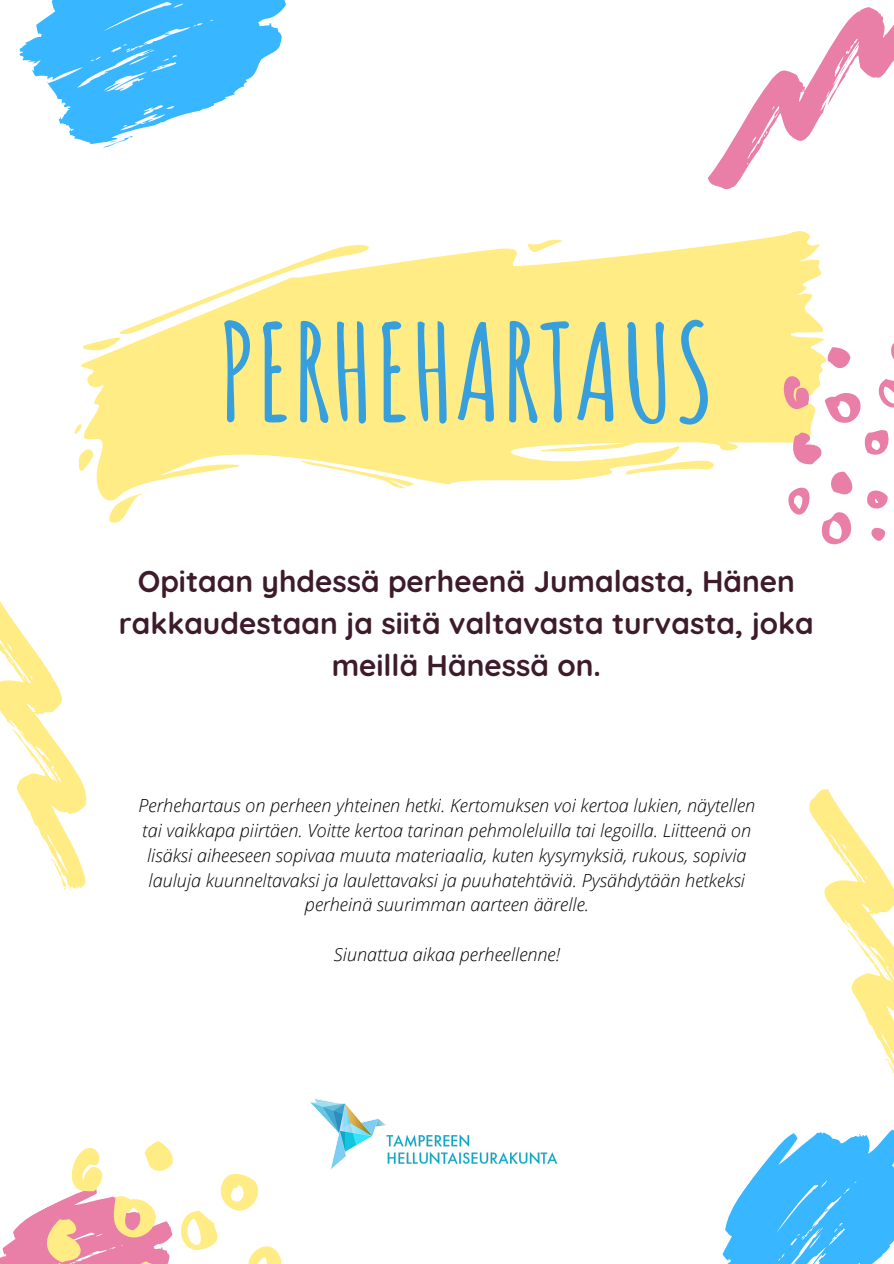
<style>
.page{position:relative;width:894px;height:1264px;background:#fff}
.page>*{position:absolute;margin:0;border:0;box-sizing:border-box;transform-origin:0 0}
.t1{font:700 132.45px "Amatic SC";color:#379fdb}
.t2{font:700 29.85px/41.7px "Quicksand";color:#3d1b2a;text-align:center}
.t3{font:italic 300 18px/24.8px "Open Sans";color:#000;text-align:center}
</style>
<div class="page">
<svg style="left:81px;top:231px;width:745px;height:269px;fill:#ffec85"></svg>
<svg style="left:81px;top:238px;width:309px;height:113px"></svg>
<svg style="left:107px;top:490px;width:44px;height:33px"></svg>
<svg style="left:78px;top:447px;width:18px;height:31px"></svg>
<svg style="left:75px;top:422px;width:7px;height:15px"></svg>
<svg style="left:526px;top:238px;width:42px;height:15px"></svg>
<svg style="left:624px;top:458px;width:94px;height:18px"></svg>
<svg style="left:297px;top:460px;width:119px;height:28px"></svg>
<svg style="left:0;top:601px;width:87px;height:290px"></svg>
<svg style="left:19px;top:0;width:267px;height:144px;fill:#38b6ff"></svg>
<svg style="left:103px;top:134px;width:31px;height:14px"></svg>
<svg style="left:891px;top:344px;width:2px;height:14px"></svg>
<svg style="left:826px;top:347px;width:24px;height:21px"></svg>
<svg style="left:782px;top:376px;width:111px;height:168px"></svg>
<svg style="left:707px;top:7px;width:186px;height:183px"></svg>
<svg style="left:0;top:1141px;width:282px;height:122px"></svg>
<svg style="left:722px;top:789px;width:171px;height:474px"></svg>
<img style="left:310px;top:1099px;width:247px;height:70px">
<p class="t1" style="left:217px;top:287px;width:499px">PERHEHARTAUS</p>
<p class="t2" style="left:119px;top:560px;width:696px">Opitaan yhdessä perheenä Jumalasta, Hänen rakkaudestaan ja siitä valtavasta turvasta, joka meillä Hänessä on.</p>
<p class="t3" style="left:138px;top:792px;width:618px">Perhehartaus on perheen yhteinen hetki. Kertomuksen voi kertoa lukien, näytellen tai vaikkapa piirtäen. Voitte kertoa tarinan pehmoleluilla tai legoilla. Liitteenä on lisäksi aiheeseen sopivaa muuta materiaalia, kuten kysymyksiä, rukous, sopivia lauluja kuunneltavaksi ja laulettavaksi ja puuhatehtäviä. Pysähdytään hetkeksi perheinä suurimman aarteen äärelle.</p>
<p class="t3" style="left:334px;top:941px;width:228px">Siunattua aikaa perheellenne!</p>
</div>
